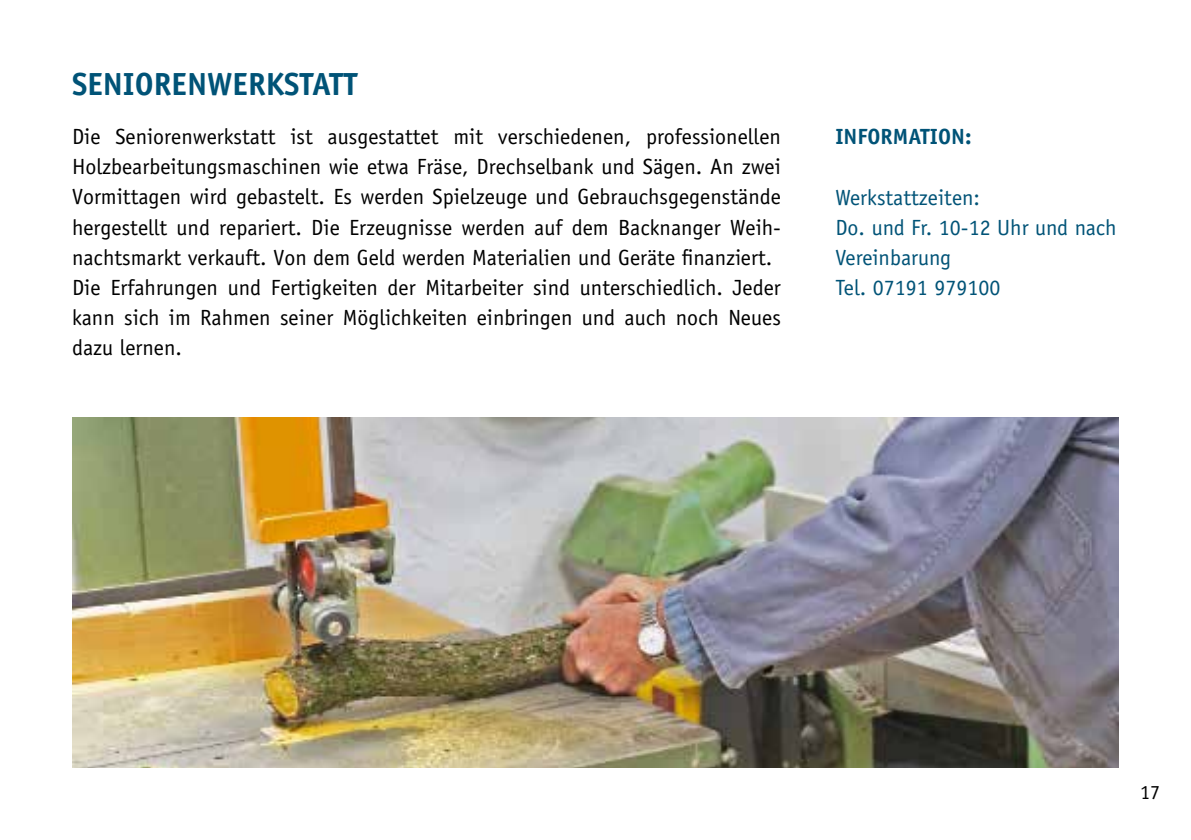
<style>
.page{position:relative;width:1191px;height:840px;background:#fff}
.page>*{position:absolute;margin:0;border:0;box-sizing:border-box;transform-origin:0 0}
.t1{font:700 32px "Officina Sans Std";color:#005377}
.t2{font:22px/30px "Officina Sans Std";color:#000}
.t3{font:22px/30px "Officina Sans Std";color:#005377}
.t4{font:700 22px "Officina Sans Std";color:#005377}
.t5{font:20px "Officina Sans Std";color:#000}
</style>
<div class="page">
<img style="left:72px;top:417px;width:1047px;height:350px">
<h1 class="t1" style="left:72px;top:64px;width:287px">SENIORENWERKSTATT</h1>
<p class="t2" style="left:72px;top:122px;width:710px">Die Seniorenwerkstatt ist ausgestattet mit verschiedenen, professionellen Holzbearbeitungsmaschinen wie etwa Fräse, Drechselbank und Sägen. An zwei Vormittagen wird gebastelt. Es werden Spielzeuge und Gebrauchsgegenstände hergestellt und repariert. Die Erzeugnisse werden auf dem Backnanger Weih&shy;nachtsmarkt verkauft. Von dem Geld werden Materialien und Geräte finanziert.<br>Die Erfahrungen und Fertigkeiten der Mitarbeiter sind unterschiedlich. Jeder kann sich im Rahmen seiner Möglichkeiten einbringen und auch noch Neues dazu lernen.</p>
<p class="t4" style="left:835px;top:123px;width:138px">INFORMATION:</p>
<p class="t3" style="left:835px;top:182px;width:283px">Werkstattzeiten:<br>Do. und Fr. 10-12 Uhr und nach<br>Vereinbarung<br>Tel. 07191 979100</p>
<p class="t5" style="left:1140px;top:780px;width:21px">17</p>
</div>
